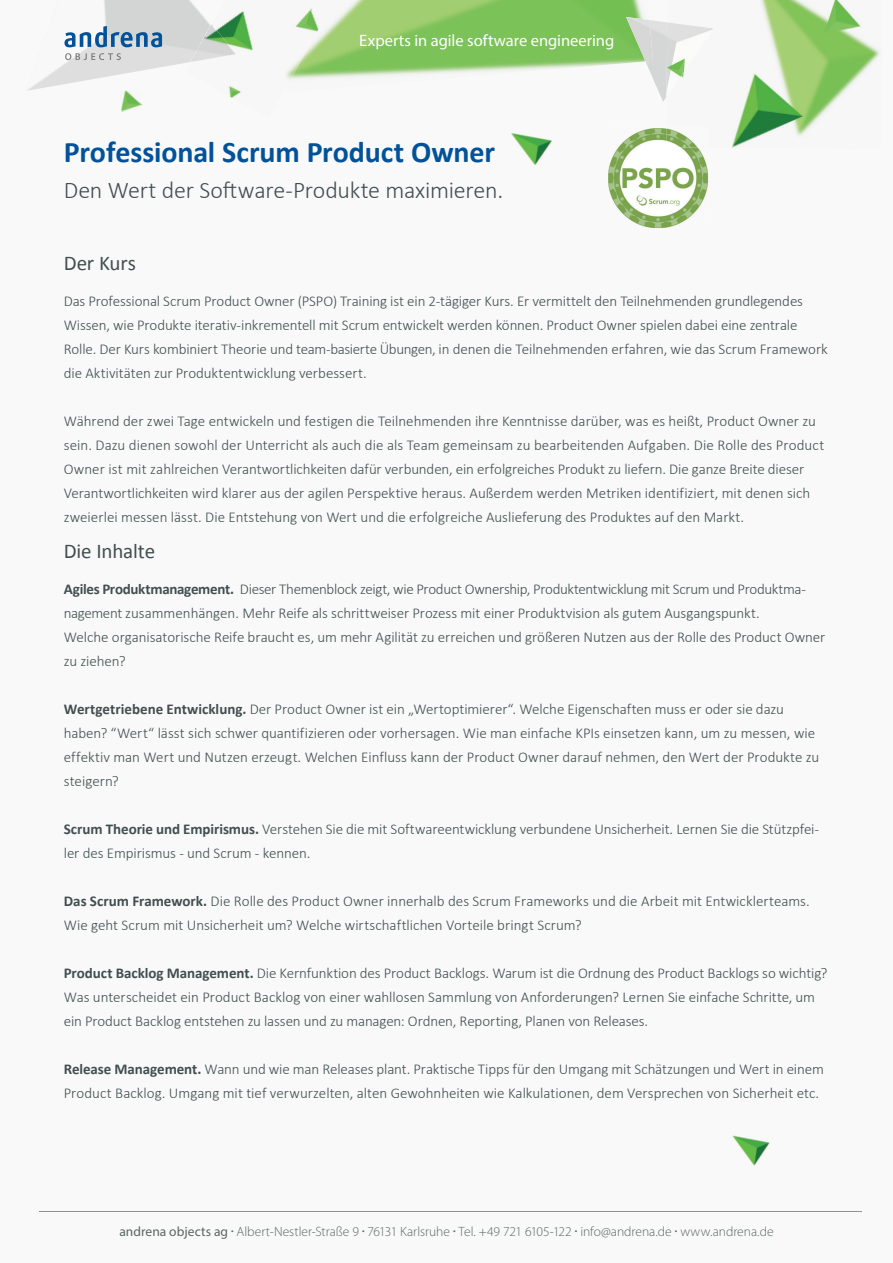
<style>
.page{position:relative;width:893px;height:1263px;background:#fff}
.page>*{position:absolute;margin:0;border:0;box-sizing:border-box;transform-origin:0 0}
.t1{font:700 30px "Calibri";letter-spacing:-.005em;color:#01529a}
.t2{font:300 24px "Calibri";letter-spacing:-.01em;color:#424e4e}
.t3{font:21px "Calibri";letter-spacing:-.01em;color:#424e4e}
.t4{font:16.5px "Myriad Pro";color:#fff}
.t5{font:300 15px/24px "Calibri";letter-spacing:-.005em;color:#424e4e}
.t6{font:300 13.5px "Myriad Pro";color:#5c6565}
.s1{font-weight:700}
.s2{font-weight:400}
.s3{font-size:10.5px}
</style>
<div class="page">
<hr style="left:40px;top:1211px;width:822px;height:1px;background:#909194">
<img style="left:121px;top:91px;width:21px;height:21px">
<img style="left:26px;top:0;width:159px;height:91px">
<svg style="left:65px;top:53px;width:56px;height:7px"></svg>
<svg style="left:64px;top:26px;width:98px;height:21px"></svg>
<img style="left:185px;top:0;width:70px;height:98px">
<img style="left:190px;top:24px;width:46px;height:38px">
<img style="left:325px;top:0;width:320px;height:80px">
<img style="left:285px;top:8px;width:40px;height:73px">
<img style="left:645px;top:20px;width:21px;height:82px">
<img style="left:626px;top:17px;width:27px;height:44px">
<img style="left:731px;top:0;width:151px;height:148px">
<img style="left:666px;top:22px;width:48px;height:73px">
<img style="left:732px;top:1135px;width:38px;height:31px">
<img style="left:511px;top:132px;width:41px;height:34px">
<img style="left:608px;top:128px;width:101px;height:100px">
<img style="left:666px;top:128px;width:43px;height:20px">
<p class="t4" style="left:359px;top:30px;width:256px">Experts in agile software engineering</p>
<h1 class="t1" style="left:64px;top:133px;width:433px">Professional Scrum Product Owner</h1>
<h2 class="t2" style="left:64px;top:175px;width:441px">Den Wert der Software-Produkte maximieren.</h2>
<h3 class="t3" style="left:64px;top:250px;width:74px">Der Kurs</h3>
<p class="t5" style="left:64px;top:289px;width:766px">Das Professional Scrum Product Owner (PSPO) Training ist ein 2-tägiger Kurs. Er vermittelt den Teilnehmenden grundlegendes Wissen, wie Produkte iterativ-inkrementell mit Scrum entwickelt werden können. Product Owner spielen dabei eine zentrale Rolle. Der Kurs kombiniert Theorie und team-basierte Übungen, in denen die Teilnehmenden erfahren, wie das Scrum Framework die Aktivitäten zur Produktentwicklung verbessert.</p>
<p class="t5" style="left:64px;top:409px;width:762px">Während der zwei Tage entwickeln und festigen die Teilnehmenden ihre Kenntnisse darüber, was es heißt, Product Owner zu sein. Dazu dienen sowohl der Unterricht als auch die als Team gemeinsam zu bearbeitenden Aufgaben. Die Rolle des Product Owner ist mit zahlreichen Verantwortlichkeiten dafür verbunden, ein erfolgreiches Produkt zu liefern. Die ganze Breite dieser Verantwortlichkeiten wird klarer aus der agilen Perspektive heraus. Außerdem werden Metriken identifiziert, mit denen sich zweierlei messen lässt. Die Entstehung von Wert und die erfolgreiche Auslieferung des Produktes auf den Markt.</p>
<h3 class="t3" style="left:64px;top:538px;width:93px">Die Inhalte</h3>
<p class="t5" style="left:64px;top:577px;width:763px"><span class="s1">Agiles Produktmanagement.</span> Dieser Themenblock zeigt, wie Product Ownership, Produktentwicklung mit Scrum und Produktma&shy;nagement zusammenhängen. Mehr Reife als schrittweiser Prozess mit einer Produktvision als gutem Ausgangspunkt.<br>Welche organisatorische Reife braucht es, um mehr Agilität zu erreichen und größeren Nutzen aus der Rolle des Product Owner zu ziehen?</p>
<p class="t5" style="left:64px;top:697px;width:757px"><span class="s1">Wertgetriebene Entwicklung.</span> Der Product Owner ist ein „Wertoptimierer“. Welche Eigenschaften muss er oder sie dazu haben? “Wert“ lässt sich schwer quantifizieren oder vorhersagen. Wie man einfache KPIs einsetzen kann, um zu messen, wie effektiv man Wert und Nutzen erzeugt. Welchen Einfluss kann der Product Owner darauf nehmen, den Wert der Produkte zu steigern?</p>
<p class="t5" style="left:64px;top:817px;width:757px"><span class="s1">Scrum Theorie und Empirismus.</span> Verstehen Sie die mit Softwareentwicklung verbundene Unsicherheit. Lernen Sie die Stützpfei&shy;ler des Empirismus - und Scrum - kennen.</p>
<p class="t5" style="left:64px;top:889px;width:747px"><span class="s1">Das Scrum Framework.</span> Die Rolle des Product Owner innerhalb des Scrum Frameworks und die Arbeit mit Entwicklerteams.<br>Wie geht Scrum mit Unsicherheit um? Welche wirtschaftlichen Vorteile bringt Scrum?</p>
<p class="t5" style="left:64px;top:961px;width:765px"><span class="s1">Product Backlog Management.</span> Die Kernfunktion des Product Backlogs. Warum ist die Ordnung des Product Backlogs so wichtig?<br>Was unterscheidet ein Product Backlog von einer wahllosen Sammlung von Anforderungen? Lernen Sie einfache Schritte, um ein Product Backlog entstehen zu lassen und zu managen: Ordnen, Reporting, Planen von Releases.</p>
<p class="t5" style="left:64px;top:1057px;width:762px"><span class="s1">Release Management.</span> Wann und wie man Releases plant. Praktische Tipps für den Umgang mit Schätzungen und Wert in einem<br>Product Backlog. Umgang mit tief verwurzelten, alten Gewohnheiten wie Kalkulationen, dem Versprechen von Sicherheit etc.</p>
<p class="t6" style="left:119px;top:1223px;width:656px"><span class="s2">andrena objects ag</span> <span class="s3">•</span> Albert-Nestler-Straße 9 <span class="s3">•</span> 76131 Karlsruhe <span class="s3">•</span> Tel. +49 721 6105-122 <span class="s3">•</span> info@andrena.de <span class="s3">•</span> www.andrena.de</p>
</div>
